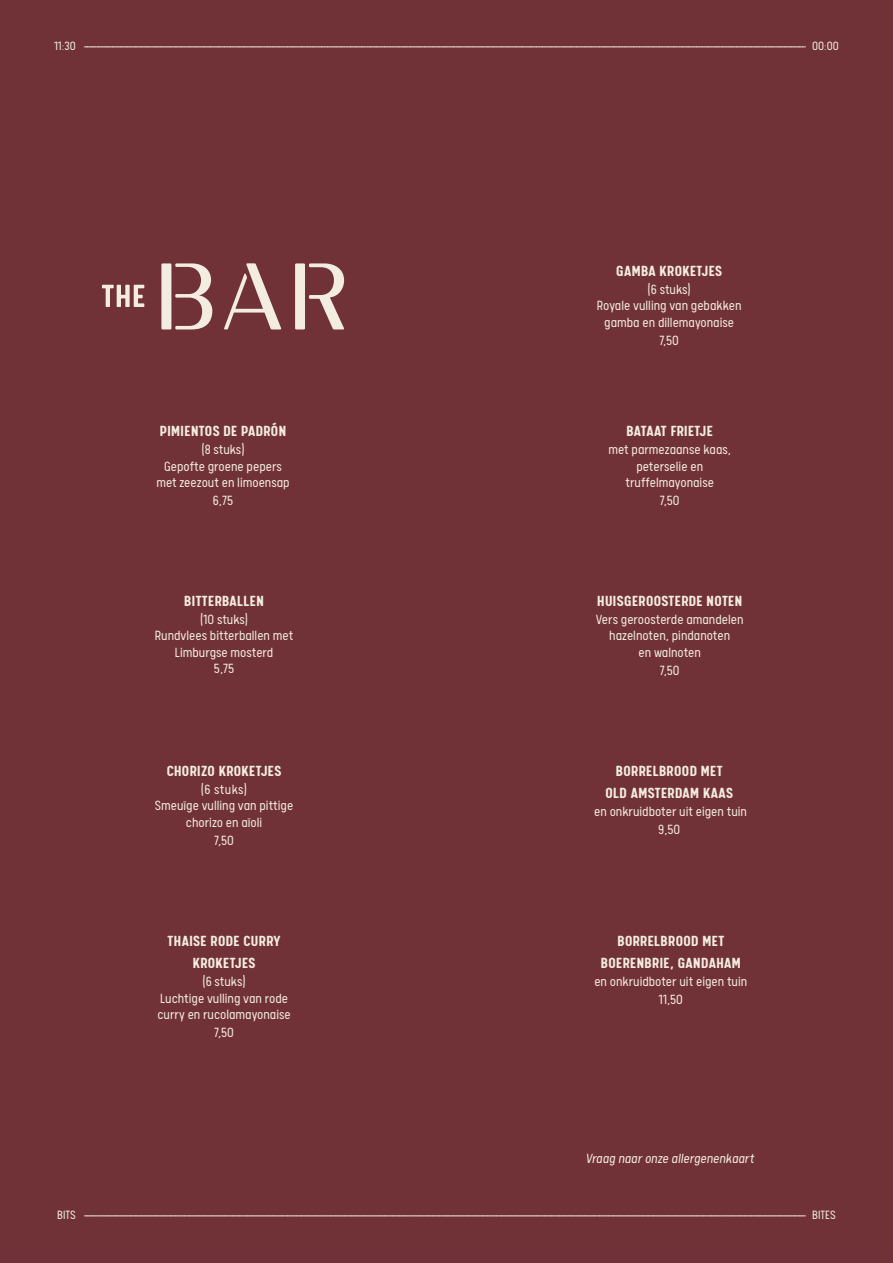
<style>
.page{position:relative;width:893px;height:1263px;background:#713237}
.page>*{position:absolute;margin:0;border:0;box-sizing:border-box;transform-origin:0 0}
.t1{font:700 16.5px/22.5px "Calps";letter-spacing:.025em;color:#f3ece0;text-align:center}
.t2{font:300 15px/16.5px "Calps";color:#f3ece0;text-align:center}
.t3{font:italic 300 15px "Calps";color:#f3ece0}
.t4{font:300 13.5px "Calps";color:#f3ece0}
</style>
<div class="page">
<svg style="left:102px;top:263px;width:242px;height:66px"></svg>
<p class="t4" style="left:54px;top:38px;width:786px">11:30 ------------------------------------------------------------------------------------------------------------------------------------------------------------------------------------------------------------------------------------------------------------ 00:00</p>
<p class="t1" style="left:160px;top:419px;width:128px">PIMIENTOS DE PADRÓN</p>
<p class="t2" style="left:201px;top:441px;width:45px">(8 stuks)</p>
<p class="t2" style="left:164px;top:457px;width:119px">Gepofte groene pepers</p>
<p class="t2" style="left:156px;top:474px;width:135px">met zeezout en limoensap</p>
<p class="t2" style="left:213px;top:492px;width:22px">6,75</p>
<p class="t1" style="left:184px;top:589px;width:81px">BITTERBALLEN</p>
<p class="t2" style="left:200px;top:610px;width:50px">(10 stuks)</p>
<p class="t2" style="left:155px;top:627px;width:140px">Rundvlees bitterballen met</p>
<p class="t2" style="left:175px;top:643px;width:100px">Limburgse mosterd</p>
<p class="t2" style="left:214px;top:660px;width:22px">5,75</p>
<p class="t1" style="left:167px;top:759px;width:116px">CHORIZO KROKETJES</p>
<p class="t2" style="left:201px;top:780px;width:48px">(6 stuks)</p>
<p class="t2" style="left:155px;top:797px;width:140px">Smeuïge vulling van pittige chorizo en aïoli</p>
<p class="t2" style="left:214px;top:831px;width:21px">7,50</p>
<p class="t1" style="left:168px;top:929px;width:114px">THAISE RODE CURRY<br>KROKETJES</p>
<p class="t2" style="left:202px;top:973px;width:45px">(6 stuks)</p>
<p class="t2" style="left:160px;top:989px;width:130px">Luchtige vulling van rode</p>
<p class="t2" style="left:157px;top:1006px;width:135px">curry en rucolamayonaise</p>
<p class="t2" style="left:214px;top:1024px;width:21px">7,50</p>
<p class="t1" style="left:616px;top:259px;width:108px">GAMBA KROKETJES</p>
<p class="t2" style="left:648px;top:280px;width:45px">(6 stuks)</p>
<p class="t2" style="left:597px;top:297px;width:146px">Royale vulling van gebakken</p>
<p class="t2" style="left:604px;top:313px;width:131px">gamba en dillemayonaise</p>
<p class="t2" style="left:659px;top:331px;width:21px">7,50</p>
<p class="t1" style="left:627px;top:419px;width:88px">BATAAT FRIETJE</p>
<p class="t2" style="left:608px;top:441px;width:124px">met parmezaanse kaas,</p>
<p class="t2" style="left:636px;top:457px;width:68px">peterselie en</p>
<p class="t2" style="left:625px;top:474px;width:90px">truffelmayonaise</p>
<p class="t2" style="left:660px;top:492px;width:21px">7,50</p>
<p class="t1" style="left:597px;top:589px;width:146px">HUISGEROOSTERDE NOTEN</p>
<p class="t2" style="left:596px;top:610px;width:149px">Vers geroosterde amandelen hazelnoten, pindanoten<br>en walnoten</p>
<p class="t2" style="left:660px;top:661px;width:21px">7,50</p>
<p class="t1" style="left:605px;top:759px;width:129px">BORRELBROOD MET<br>OLD AMSTERDAM KAAS</p>
<p class="t2" style="left:594px;top:803px;width:154px">en onkruidboter uit eigen tuin</p>
<p class="t2" style="left:658px;top:821px;width:23px">9,50</p>
<p class="t1" style="left:601px;top:929px;width:141px">BORRELBROOD MET<br>BOERENBRIE, GANDAHAM</p>
<p class="t2" style="left:594px;top:972px;width:154px;line-height:18px">en onkruidboter uit eigen tuin<br>11,50</p>
<p class="t3" style="left:585px;top:1150px;width:170px">Vraag naar onze allergenenkaart</p>
<p class="t4" style="left:57px;top:1207px;width:780px">BITS ------------------------------------------------------------------------------------------------------------------------------------------------------------------------------------------------------------------------------------------------------------ BITES</p>
</div>
